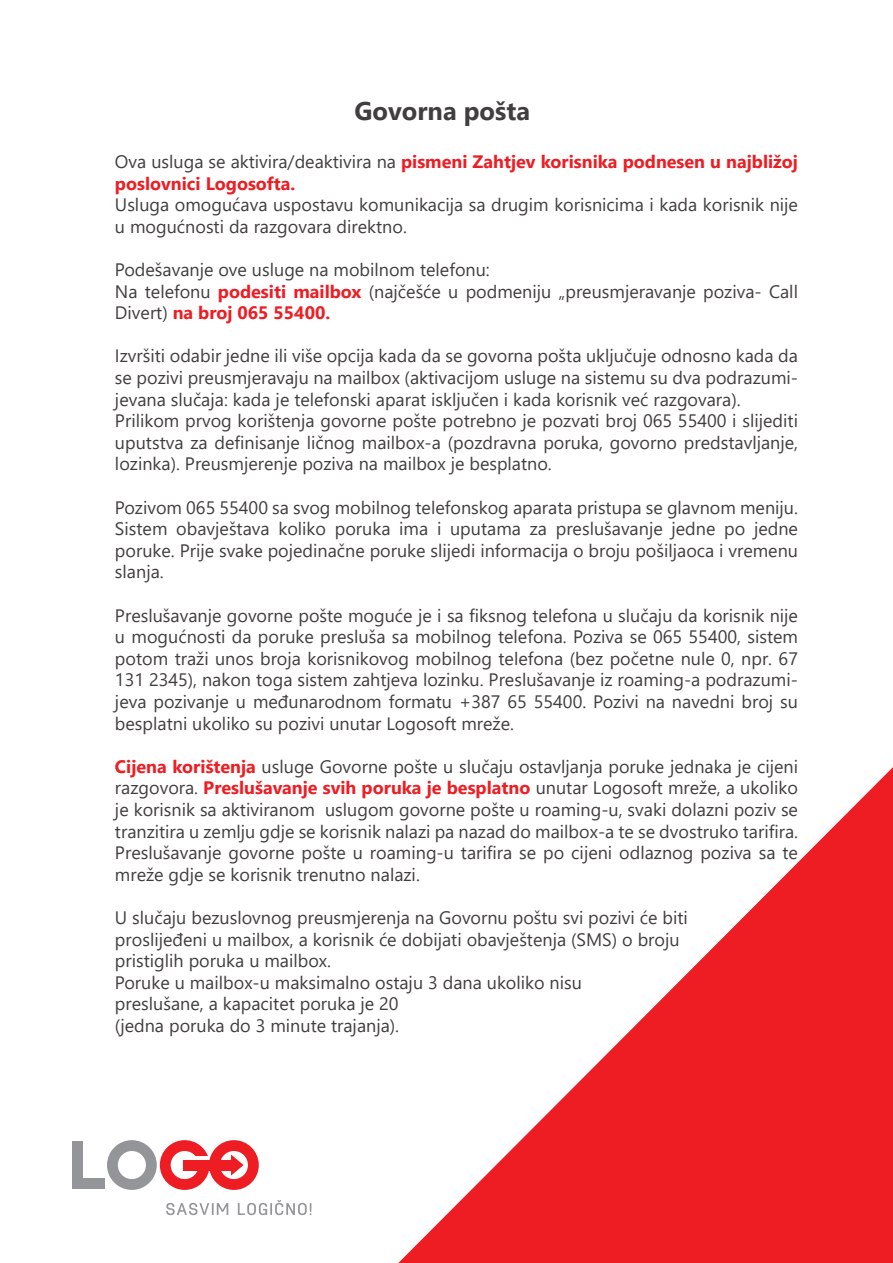
<style>
.page{position:relative;width:893px;height:1263px;background:#fff}
.page>*{position:absolute;margin:0;border:0;box-sizing:border-box;transform-origin:0 0}
.t1{font:700 25.5px "Segoe UI";color:#423e3f}
.t2{font:18px/21.6px "Segoe UI";color:#423e3f}
.t3{font:700 18px/21.6px "Segoe UI";color:#ee1d23}
.s1{font-weight:400;color:#423e3f}
.s2{font-weight:700;color:#ee1d23}
</style>
<div class="page">
<svg style="left:398px;top:767px;width:495px;height:496px"></svg>
<svg style="left:166px;top:1203px;width:62px;height:12px"></svg>
<svg style="left:238px;top:1200px;width:73px;height:15px"></svg>
<div style="left:72px;top:1141px;width:11px;height:48px;background:#939598"></div>
<div style="left:72px;top:1178px;width:33px;height:11px;background:#939598"></div>
<svg style="left:107px;top:1140px;width:152px;height:50px"></svg>
<div style="left:183px;top:1159px;width:49px;height:11px;background:#ee1d23"></div>
<h1 class="t1" style="left:354px;top:87px;width:177px">Govorna pošta</h1>
<p class="t3" style="left:115px;top:149px;width:684px"><span class="s1">Ova usluga se aktivira/deaktivira na</span> pismeni Zahtjev korisnika podnesen u najbližoj poslovnici Logosofta.</p>
<p class="t2" style="left:115px;top:192px;width:684px">Usluga omogućava uspostavu komunikacija sa drugim korisnicima i kada korisnik nije u mogućnosti da razgovara direktno.</p>
<p class="t2" style="left:115px;top:257px;width:684px">Podešavanje ove usluge na mobilnom telefonu:<br>Na telefonu <span class="s2">podesiti mailbox</span> (najčešće u podmeniju „preusmjeravanje poziva- Call<br>Divert) <span class="s2">na broj 065 55400.</span></p>
<p class="t2" style="left:115px;top:344px;width:685px">Izvršiti odabir jedne ili više opcija kada da se govorna pošta uključuje odnosno kada da se pozivi preusmjeravaju na mailbox (aktivacijom usluge na sistemu su dva podrazumi&shy;jevana slučaja: kada je telefonski aparat isključen i kada korisnik već razgovara).<br>Prilikom prvog korištenja govorne pošte potrebno je pozvati broj 065 55400 i slijediti uputstva za definisanje ličnog mailbox-a (pozdravna poruka, govorno predstavljanje, lozinka). Preusmjerenje poziva na mailbox je besplatno.</p>
<p class="t2" style="left:115px;top:495px;width:685px;text-align:justify">Pozivom 065 55400 sa svog mobilnog telefonskog aparata pristupa se glavnom meniju.<br>Sistem obavještava koliko poruka ima i uputama za preslušavanje jedne po jedne poruke. Prije svake pojedinačne poruke slijedi informacija o broju pošiljaoca i vremenu slanja.</p>
<p class="t2" style="left:115px;top:603px;width:684px;text-align:justify">Preslušavanje govorne pošte moguće je i sa fiksnog telefona u slučaju da korisnik nije u mogućnosti da poruke presluša sa mobilnog telefona. Poziva se 065 55400, sistem potom traži unos broja korisnikovog mobilnog telefona (bez početne nule 0, npr. 67<br>131 2345), nakon toga sistem zahtjeva lozinku. Preslušavanje iz roaming-a podrazumi&shy;jeva pozivanje u međunarodnom formatu +387 65 55400. Pozivi na navedni broj su besplatni ukoliko su pozivi unutar Logosoft mreže.</p>
<p class="t2" style="left:115px;top:754px;width:685px;text-align:justify"><span class="s2">Cijena korištenja</span> usluge Govorne pošte u slučaju ostavljanja poruke jednaka je cijeni razgovora. <span class="s2">Preslušavanje svih poruka je besplatno</span> unutar Logosoft mreže, a ukoliko je korisnik sa aktiviranom uslugom govorne pošte u roaming-u, svaki dolazni poziv se tranzitira u zemlju gdje se korisnik nalazi pa nazad do mailbox-a te se dvostruko tarifira.<br>Preslušavanje govorne pošte u roaming-u tarifira se po cijeni odlaznog poziva sa te mreže gdje se korisnik trenutno nalazi.</p>
<p class="t2" style="left:115px;top:905px;width:574px">U slučaju bezuslovnog preusmjerenja na Govornu poštu svi pozivi će biti proslijeđeni u mailbox, a korisnik će dobijati obavještenja (SMS) o broju pristiglih poruka u mailbox.<br>Poruke u mailbox-u maksimalno ostaju 3 dana ukoliko nisu<br>preslušane, a kapacitet poruka je 20<br>(jedna poruka do 3 minute trajanja).</p>
</div>
